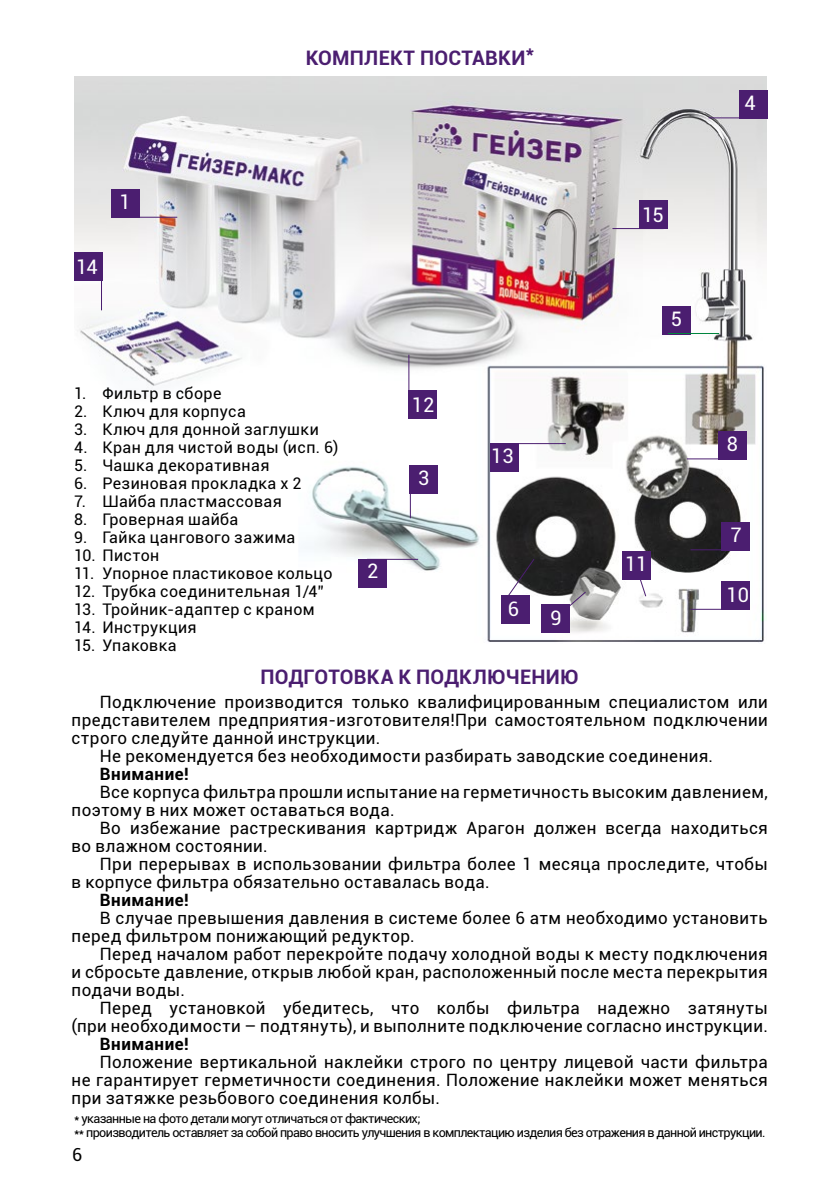
<style>
.page{position:relative;width:840px;height:1191px;background:#fff}
.page>*{position:absolute;margin:0;border:0;box-sizing:border-box;transform-origin:0 0}
.t1{font:700 20px "Roboto";letter-spacing:.015em;color:#4b1e70}
.t2{font:20px "Roboto";color:#fff}
.t3{font:18px "Roboto";color:#000}
.t4{font:17px/18px "Roboto";letter-spacing:.025em;color:#000}
.t5{font:700 17px "Roboto";letter-spacing:.03em;color:#000}
.t6{font:16px "Roboto";letter-spacing:.025em;color:#000}
.t7{font:12.6px/14px "Roboto";letter-spacing:-.05em;color:#000}
</style>
<div class="page">
<img style="left:74px;top:76px;width:692px;height:567px">
<div style="left:111px;top:189px;width:28px;height:29px;background:#4b1e70"></div>
<div style="left:358px;top:559px;width:29px;height:28px;background:#4b1e70"></div>
<div style="left:409px;top:465px;width:29px;height:28px;background:#4b1e70"></div>
<div style="left:739px;top:90px;width:28px;height:28px;background:#4b1e70"></div>
<div style="left:721px;top:522px;width:28px;height:28px;background:#4b1e70"></div>
<div style="left:721px;top:581px;width:28px;height:29px;background:#4b1e70"></div>
<div style="left:717px;top:431px;width:28px;height:28px;background:#4b1e70"></div>
<div style="left:621px;top:551px;width:29px;height:28px;background:#4b1e70"></div>
<div style="left:541px;top:605px;width:28px;height:28px;background:#4b1e70"></div>
<div style="left:500px;top:596px;width:29px;height:28px;background:#4b1e70"></div>
<div style="left:662px;top:306px;width:28px;height:28px;background:#4b1e70"></div>
<div style="left:408px;top:390px;width:29px;height:29px;background:#4b1e70"></div>
<div style="left:490px;top:443px;width:28px;height:28px;background:#4b1e70"></div>
<div style="left:74px;top:253px;width:28px;height:28px;background:#4b1e70"></div>
<div style="left:639px;top:201px;width:28px;height:28px;background:#4b1e70"></div>
<hr style="left:126px;top:217px;width:51px;height:1px;background:#4b1e70">
<hr style="left:409px;top:467px;width:1px;height:51px;background:#4b1e70">
<hr style="left:367px;top:559px;width:51px;height:1px;background:#4b1e70">
<hr style="left:708px;top:117px;width:51px;height:1px;background:#4b1e70">
<hr style="left:690px;top:549px;width:51px;height:1px;background:#4b1e70">
<hr style="left:690px;top:609px;width:51px;height:1px;background:#4b1e70">
<hr style="left:686px;top:458px;width:51px;height:1px;background:#4b1e70">
<svg style="left:634px;top:579px;width:12px;height:18px"></svg>
<svg style="left:545px;top:590px;width:41px;height:37px"></svg>
<svg style="left:503px;top:558px;width:32px;height:44px"></svg>
<hr style="left:667px;top:333px;width:51px;height:1px;background:#00853e">
<hr style="left:408px;top:355px;width:1px;height:51px;background:#4b1e70">
<hr style="left:514px;top:443px;width:51px;height:1px;background:#4b1e70">
<hr style="left:101px;top:259px;width:1px;height:51px;background:#4b1e70">
<hr style="left:612px;top:228px;width:51px;height:1px;background:#4b1e70">
<p class="t1" style="left:306px;top:44px;width:230px">КОМПЛЕКТ ПОСТАВКИ*</p>
<p class="t2" style="left:76px;top:253px;width:23px">14</p>
<p class="t2" style="left:119px;top:188px;width:13px">1</p>
<p class="t6" style="left:74px;top:382px;width:149px">1. Фильтр в сборе</p>
<p class="t6" style="left:74px;top:400px;width:173px">2. Ключ для корпуса</p>
<p class="t6" style="left:74px;top:418px;width:246px">3. Ключ для донной заглушки</p>
<p class="t6" style="left:74px;top:436px;width:266px">4. Кран для чистой воды (исп. 6)</p>
<p class="t6" style="left:74px;top:454px;width:197px">5. Чашка декоративная</p>
<p class="t6" style="left:74px;top:472px;width:229px">6. Резиновая прокладка х 2</p>
<p class="t6" style="left:74px;top:490px;width:209px">7. Шайба пластмассовая</p>
<p class="t6" style="left:74px;top:508px;width:166px">8. Гроверная шайба</p>
<p class="t6" style="left:74px;top:526px;width:223px">9. Гайка цангового зажима</p>
<p class="t6" style="left:74px;top:544px;width:87px">10. Пистон</p>
<p class="t6" style="left:74px;top:562px;width:260px">11. Упорное пластиковое кольцо</p>
<p class="t6" style="left:74px;top:580px;width:251px">12. Трубка соединительная 1/4”</p>
<p class="t6" style="left:74px;top:598px;width:242px">13. Тройник-адаптер с краном</p>
<p class="t6" style="left:74px;top:616px;width:124px">14. Инструкция</p>
<p class="t6" style="left:74px;top:634px;width:104px">15. Упаковка</p>
<p class="t2" style="left:367px;top:557px;width:13px">2</p>
<p class="t2" style="left:411px;top:391px;width:24px">12</p>
<p class="t2" style="left:418px;top:464px;width:13px">3</p>
<p class="t2" style="left:491px;top:441px;width:24px">13</p>
<p class="t2" style="left:507px;top:594px;width:13px">6</p>
<p class="t2" style="left:550px;top:603px;width:13px">9</p>
<p class="t2" style="left:641px;top:201px;width:23px">15</p>
<p class="t2" style="left:670px;top:304px;width:13px">5</p>
<p class="t2" style="left:624px;top:550px;width:24px">11</p>
<p class="t2" style="left:744px;top:89px;width:13px">4</p>
<p class="t2" style="left:726px;top:430px;width:13px">8</p>
<p class="t2" style="left:730px;top:521px;width:13px">7</p>
<p class="t2" style="left:726px;top:580px;width:24px">10</p>
<p class="t1" style="left:260px;top:663px;width:320px">ПОДГОТОВКА К ПОДКЛЮЧЕНИЮ</p>
<p class="t4" style="left:100px;top:692px;width:669px">Подключение производится только квалифицированным специалистом или</p>
<p class="t4" style="left:72px;top:710px;width:697px">представителем предприятия-изготовителя!При самостоятельном подключении</p>
<p class="t4" style="left:72px;top:728px;width:310px">строго следуйте данной инструкции.</p>
<p class="t4" style="left:100px;top:746px;width:614px">Не рекомендуется без необходимости разбирать заводские соединения.</p>
<p class="t5" style="left:100px;top:761px;width:90px">Внимание!</p>
<p class="t4" style="left:72px;top:782px;width:697px;text-indent:28px">Все корпуса фильтра прошли испытание на герметичность высоким давлением, поэтому в них может оставаться вода.</p>
<p class="t4" style="left:72px;top:818px;width:697px;text-indent:28px">Во избежание растрескивания картридж Арагон должен всегда находиться во влажном состоянии.</p>
<p class="t4" style="left:72px;top:854px;width:697px;text-indent:28px">При перерывах в использовании фильтра более 1 месяца проследите, чтобы в корпусе фильтра обязательно оставалась вода.</p>
<p class="t5" style="left:100px;top:887px;width:90px">Внимание!</p>
<p class="t4" style="left:72px;top:908px;width:697px;text-indent:28px">В случае превышения давления в системе более 6 атм необходимо установить перед фильтром понижающий редуктор.</p>
<p class="t4" style="left:72px;top:944px;width:697px;text-align:justify;text-indent:28px">Перед началом работ перекройте подачу холодной воды к месту подключения и сбросьте давление, открыв любой кран, расположенный после места перекрытия подачи воды.</p>
<p class="t4" style="left:72px;top:998px;width:697px;text-align:right">Перед установкой убедитесь, что колбы фильтра надежно затянуты (при необходимости – подтянуть), и выполните подключение согласно инструкции.</p>
<p class="t5" style="left:100px;top:1031px;width:90px">Внимание!</p>
<p class="t4" style="left:72px;top:1052px;width:697px;text-align:justify;text-indent:28px">Положение вертикальной наклейки строго по центру лицевой части фильтра не гарантирует герметичности соединения. Положение наклейки может меняться при затяжке резьбового соединения колбы.</p>
<p class="t7" style="left:74px;top:1111px;width:692px">* указанные на фото детали могут отличаться от фактических;<br>** производитель оставляет за собой право вносить улучшения в комплектацию изделия без отражения в данной инструкции.</p>
<p class="t3" style="left:72px;top:1141px;width:12px">6</p>
</div>
